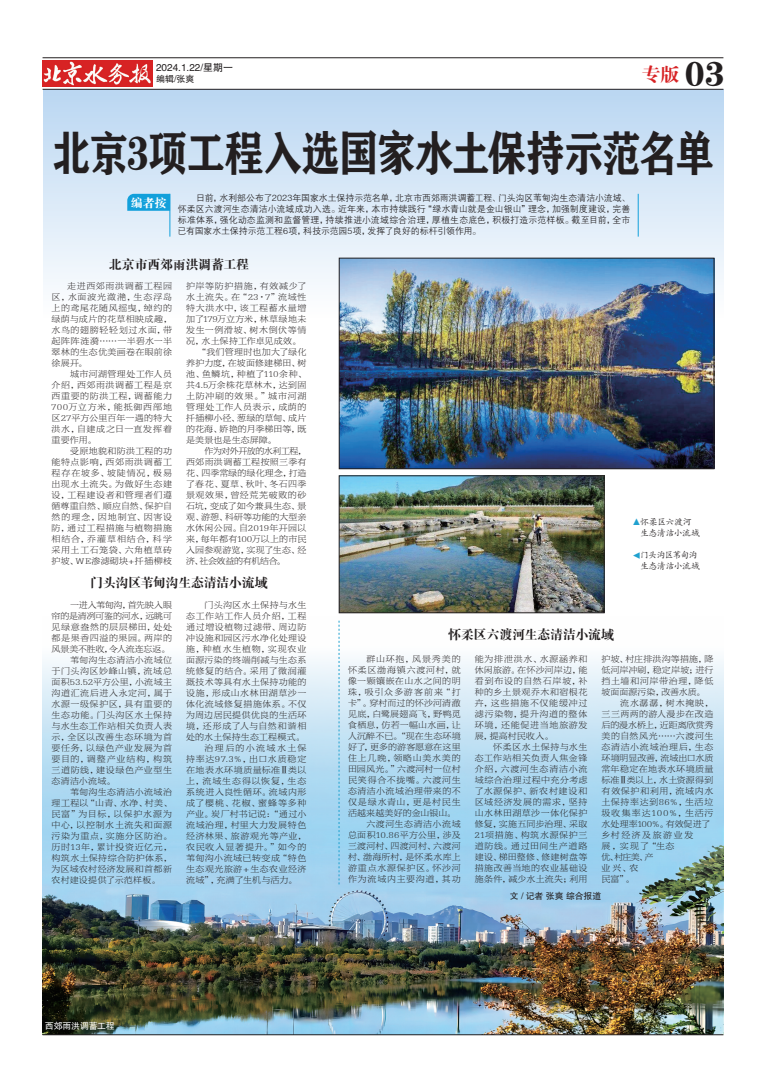
<style>
.page{position:relative;width:766px;height:1092px;background:#fff}
.page>*{position:absolute;margin:0;border:0;box-sizing:border-box;transform-origin:0 0}
.t1{font:48px "FZCHSJW GB1 0";letter-spacing:-.025em;color:#231f20;scale:.81 1}
.首行缩两字{font:34.7px "FZCHSJW GB1 0";color:#231f20}
.t2{font:19.1px "FZDBSJW GB1 0";color:#d72224}
.首行缩两字-2{font:13px "FZDBSJW GB1 0";letter-spacing:-.03em;color:#231f20}
.首行缩两字-3{font:12px "FZDBSJW GB1 0";color:#fff}
.t3{font:10px "FZHTJW GB1 0";color:#231f20}
.t4{font:9px "FZHTJW GB1 0";color:#231f20}
.首行缩两字-4{font:8.9px/11px "FZBYSK GBK1 0";letter-spacing:.055em;color:#231f20;text-align:justify}
.首行缩两字-5{font:8.9px/11px "FZZDXJW GB1 0";letter-spacing:-.01em;color:#231f20;text-align:justify}
.首行缩两字-6{font:8.9px "FZKTJW GB1 0";letter-spacing:-.06em;color:#231f20}
.首行缩两字-7{font:8.9px "FZHTJW GB1 0";letter-spacing:-.02em;color:#231f20}
.首行缩两字-8{font:8.9px "FZHTJW GB1 0";letter-spacing:-.025em;color:#fff}
.首行缩两字-9{font:8.9px "FZKTJW GB1 0";letter-spacing:-.085em;color:#231f20}
.首行缩两字-10{font:8.9px "FZKTJW GB1 0";color:#20a1cf}
.s1{color:#20a1cf}
</style>
<div class="page">
<div style="left:43px;top:89px;width:680px;height:232px;background:linear-gradient(to bottom,#bad7f2,#fefefe)"></div>
<img style="left:43px;top:620px;width:680px;height:414px">
<img style="left:341px;top:477px;width:261px;height:134px">
<div style="left:339px;top:475px;width:265px;height:138px;border:1px solid #231f20"></div>
<img style="left:341px;top:260px;width:371px;height:207px">
<div style="left:339px;top:258px;width:375px;height:211px;border:1px solid #231f20"></div>
<hr style="left:43px;top:1034px;width:680px;height:1px;background:#231f20">
<hr style="left:43px;top:89px;width:680px;height:1px;background:#231f20">
<hr style="left:43px;top:57px;width:680px;height:1px;background:#231f20">
<img style="left:43px;top:60px;width:109px;height:27px">
<svg style="left:127px;top:194px;width:42px;height:17px"></svg>
<hr style="left:169px;top:194px;width:1px;height:42px;background:#12a0db">
<hr style="left:637px;top:194px;width:1px;height:42px;background:#12a0db">
<svg style="left:339px;top:620px;width:1px;height:264px"></svg>
<p class="t3" style="left:156px;top:62px;width:79px">2024.1.22/星期一</p>
<p class="t4" style="left:156px;top:74px;width:40px">编辑/张爽</p>
<p class="t2" style="left:641px;top:64px;width:40px">专版</p>
<p class="首行缩两字" style="left:684px;top:54px;width:41px">03</p>
<p class="t1" style="left:52px;top:125px;width:818px">北京3项工程入选国家水土保持示范名单</p>
<p class="首行缩两字-3" style="left:131px;top:196px;width:37px">编者按</p>
<p class="首行缩两字-5" style="left:178px;top:193px;width:454px;text-indent:18px">日前，水利部公布了2023年国家水土保持示范名单，北京市西郊雨洪调蓄工程、门头沟区苇甸沟生态清洁小流域、怀柔区六渡河生态清洁小流域成功入选。近年来，本市持续践行“绿水青山就是金山银山”理念，加强制度建设，完善标准体系，强化动态监测和监督管理，持续推进小流域综合治理，厚植生态底色，积极打造示范样板。截至目前，全市已有国家水土保持示范工程6项，科技示范园5项，发挥了良好的标杆引领作用。</p>
<p class="首行缩两字-2" style="left:109px;top:257px;width:142px">北京市西郊雨洪调蓄工程</p>
<p class="首行缩两字-4" style="left:52px;top:281px;width:122px;text-indent:16px">走进西郊雨洪调蓄工程园区，水面波光潋滟，生态浮岛上的鸢尾花随风摇曳，绰约的绿荫与成片的花草相映成趣，水鸟的翅膀轻轻划过水面，带起阵阵涟漪……一半碧水一半翠林的生态优美画卷在眼前徐徐展开。</p>
<p class="首行缩两字-4" style="left:52px;top:369px;width:122px;text-indent:18px">城市河湖管理处工作人员介绍，西郊雨洪调蓄工程是京西重要的防洪工程，调蓄能力700万立方米，能抵御西部地区27平方公里百年一遇的特大洪水，自建成之日一直发挥着重要作用。</p>
<p class="首行缩两字-4" style="left:52px;top:446px;width:122px;text-indent:18px">受原地貌和防洪工程的功能特点影响，西郊雨洪调蓄工程存在坡多、坡陡情况，极易出现水土流失。为做好生态建设，工程建设者和管理者们遵循尊重自然、顺应自然、保护自然的理念，因地制宜、因害设防，通过工程措施与植物措施相结合，乔灌草相结合，科学采用土工石笼袋、六角植草砖护坡、WE渗滤砌块+扦插柳枝</p>
<p class="首行缩两字-4" style="left:186px;top:281px;width:122px">护岸等防护措施，有效减少了水土流失。在“23·7”流域性特大洪水中，该工程蓄水量增加了179万立方米，林草绿地未发生一例滑坡、树木倒伏等情况，水土保持工作卓见成效。</p>
<p class="首行缩两字-4" style="left:186px;top:347px;width:122px;text-indent:11px">“我们管理时也加大了绿化养护力度，在坡面修建梯田、树池、鱼鳞坑，种植了110余种、共4.5万余株花草林木，达到固土防冲刷的效果。”城市河湖管理处工作人员表示，成荫的扦插柳小径、葱绿的草甸、成片的花海、娇艳的月季梯田等，既是美景也是生态屏障。</p>
<p class="首行缩两字-4" style="left:186px;top:446px;width:122px;text-indent:18px">作为对外开放的水利工程，西郊雨洪调蓄工程按照三季有花、四季常绿的绿化理念，打造了春花、夏草、秋叶、冬石四季景观效果，曾经荒芜破败的砂石坑，变成了如今兼具生态、景观、游憩、科研等功能的大型亲水休闲公园。自2019年开园以来，每年都有100万以上的市民入园参观游览，实现了生态、经济、社会效益的有机结合。</p>
<p class="首行缩两字-2" style="left:90px;top:576px;width:179px">门头沟区苇甸沟生态清洁小流域</p>
<p class="首行缩两字-4" style="left:52px;top:599px;width:122px;text-indent:18px">一进入苇甸沟，首先映入眼帘的是清冽可鉴的河水，远眺可见绿意盎然的层层梯田，处处都是果香四溢的果园。两岸的风景美不胜收，令人流连忘返。</p>
<p class="首行缩两字-4" style="left:52px;top:654px;width:122px;text-indent:18px">苇甸沟生态清洁小流域位于门头沟区妙峰山镇，流域总面积53.52平方公里，小流域主沟道汇流后进入永定河，属于水源一级保护区，具有重要的生态功能。门头沟区水土保持与水生态工作站相关负责人表示，全区以改善生态环境为首要任务，以绿色产业发展为首要目的，调整产业结构，构筑三道防线，建设绿色产业型生态清洁小流域。</p>
<p class="首行缩两字-4" style="left:52px;top:786px;width:122px;text-indent:18px">苇甸沟生态清洁小流域治理工程以“山青、水净、村美、民富”为目标，以保护水源为中心，以控制水土流失和面源污染为重点，实施分区防治。历时13年，累计投资近亿元，构筑水土保持综合防护体系，为区域农村经济发展和首都新农村建设提供了示范样板。</p>
<p class="首行缩两字-4" style="left:186px;top:599px;width:122px;text-indent:18px">门头沟区水土保持与水生态工作站工作人员介绍，工程通过增设植物过滤带、周边防冲设施和园区污水净化处理设施，种植水生植物，实现农业面源污染的终端削减与生态系统修复的结合。采用了微润灌溉技术等具有水土保持功能的设施，形成山水林田湖草沙一体化流域修复措施体系。不仅为周边居民提供优良的生活环境，还形成了人与自然和谐相处的水土保持生态工程模式。</p>
<p class="首行缩两字-4" style="left:186px;top:742px;width:122px;text-indent:18px">治理后的小流域水土保持率达97.3%，出口水质稳定在地表水环境质量标准Ⅱ类以上，流域生态得以恢复，生态系统进入良性循环。流域内形成了樱桃、花椒、蜜蜂等多种产业。炭厂村书记说：“通过小流域治理，村里大力发展特色经济林果、旅游观光等产业，农民收入显著提升。”如今的苇甸沟小流域已转变成“特色生态观光旅游＋生态农业经济流域”，充满了生机与活力。</p>
<p class="首行缩两字-6" style="left:632px;top:517px;width:61px"><span class="s1">▲</span>怀柔区六渡河</p>
<p class="首行缩两字-6" style="left:639px;top:528px;width:61px">生态清洁小流域</p>
<p class="首行缩两字-10" style="left:631px;top:559px;width:10px;rotate:-90deg">▲</p>
<p class="首行缩两字-9" style="left:640px;top:550px;width:59px">门头沟区苇甸沟</p>
<p class="首行缩两字-6" style="left:639px;top:561px;width:61px">生态清洁小流域</p>
<p class="首行缩两字-2" style="left:448px;top:627px;width:167px">怀柔区六渡河生态清洁小流域</p>
<p class="首行缩两字-4" style="left:348px;top:653px;width:114px;text-indent:18px">群山环抱，风景秀美的怀柔区渤海镇六渡河村，就像一颗镶嵌在山水之间的明珠，吸引众多游客前来“打卡”。穿村而过的怀沙河清澈见底，白鹭展翅高飞，野鸭觅食栖息，仿若一幅山水画，让人沉醉不已。“现在生态环境好了，更多的游客愿意在这里住上几晚，领略山美水美的田园风光。”六渡河村一位村民笑得合不拢嘴。六渡河生态清洁小流域治理带来的不仅是绿水青山，更是村民生活越来越美好的金山银山。</p>
<p class="首行缩两字-4" style="left:348px;top:818px;width:114px;text-indent:18px">六渡河生态清洁小流域总面积10.86平方公里，涉及三渡河村、四渡河村、六渡河村、渤海所村，是怀柔水库上游重点水源保护区。怀沙河作为流域内主要沟道，其功</p>
<p class="首行缩两字-4" style="left:474px;top:653px;width:114px">能为排泄洪水、水源涵养和休闲旅游。在怀沙河岸边，能看到布设的自然石岸坡，补种的乡土景观乔木和宿根花卉，这些措施不仅能缓冲过滤污染物，提升沟道的整体环境，还能促进当地旅游发展，提高村民收入。</p>
<p class="首行缩两字-4" style="left:474px;top:741px;width:114px;text-indent:18px">怀柔区水土保持与水生态工作站相关负责人焦金锋介绍，六渡河生态清洁小流域综合治理过程中充分考虑了水源保护、新农村建设和区域经济发展的需求，坚持山水林田湖草沙一体化保护修复，实施五同步治理、采取21项措施、构筑水源保护三道防线。通过田间生产道路建设、梯田整修、修建树盘等措施改善当地的农业基础设施条件，减少水土流失；利用</p>
<p class="首行缩两字-4" style="left:601px;top:653px;width:113px">护坡、村庄排洪沟等措施，降低河岸冲刷，稳定岸坡；进行挡土墙和河岸带治理，降低坡面面源污染，改善水质。</p>
<p class="首行缩两字-4" style="left:601px;top:697px;width:113px;text-align:left;text-indent:18px">流水潺潺，树木掩映，三三两两的游人漫步在改造后的漫水桥上，近距离欣赏秀美的自然风光……六渡河生态清洁小流域治理后，生态环境明显改善，流域出口水质常年稳定在地表水环境质量标准Ⅱ类以上，水土资源得到有效保护和利用，流域内水土保持率达到86%，生活垃圾收集率达100%，生活污水处理率100%。有效促进了乡村经济及旅游业发<br>展，实现了“生态<br>优、村庄美、产<br>业兴、农<br>民富”。</p>
<p class="首行缩两字-7" style="left:509px;top:891px;width:93px">文 / 记者 张爽 综合报道</p>
<p class="首行缩两字-8" style="left:45px;top:1021px;width:71px">西郊雨洪调蓄工程</p>
</div>
